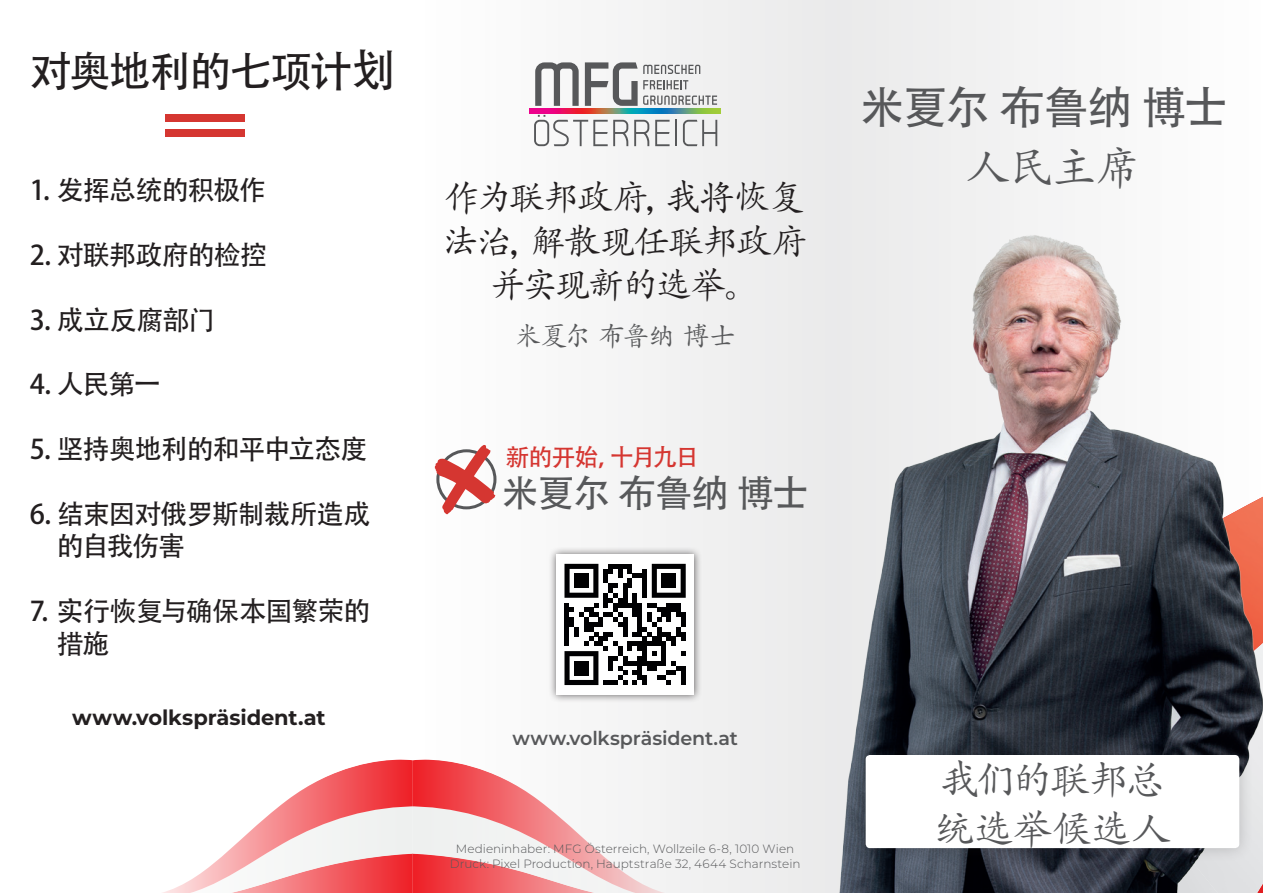
<style>
.page{position:relative;width:1263px;height:893px;background:#fff}
.page>*{position:absolute;margin:0;border:0;box-sizing:border-box;transform-origin:0 0}
.t1{font:45px "Adobe Heiti Std";letter-spacing:-.055em;color:#57585a}
.t2{font:45px "Adobe Kaiti Std";color:#57585a}
.t3{font:42px "Adobe Heiti Std";letter-spacing:-.04em;color:#231f20}
.t4{font:40.5px/48.6px "Adobe Kaiti Std";letter-spacing:-.055em;color:#57585a}
.t5{font:37.5px "Adobe Heiti Std";letter-spacing:-.05em;color:#57585a}
.t6{font:36px/43.2px "Adobe Kaiti Std";letter-spacing:-.055em;color:#231f20;text-align:center}
.t7{font:27px/32.4px "Adobe Heiti Std";letter-spacing:-.035em;color:#231f20}
.t8{font:27px "Adobe Kaiti Std";letter-spacing:-.06em;color:#57585a}
.t9{font:24px "Adobe Heiti Std";letter-spacing:-.055em;color:#d53631}
.t10{font:700 21px "Montserrat";letter-spacing:-.005em;color:#231f20}
.t11{font:600 19.2px "Montserrat";letter-spacing:-.005em;color:#57585a}
.t12{font:300 12px/14.4px "Montserrat";color:#57585a;text-align:center}
.s1{font-size:45px}
</style>
<div class="page">
<div style="left:838px;top:0;width:425px;height:893px;background:#f4f4f5"></div>
<img style="left:838px;top:198px;width:425px;height:695px">
<div style="left:412px;top:0;width:426px;height:893px;background:#f3f3f3"></div>
<svg style="left:535px;top:62px;width:44px;height:44px"></svg>
<svg style="left:585px;top:62px;width:132px;height:44px"></svg>
<svg style="left:530px;top:108px;width:190px;height:5px"></svg>
<svg style="left:534px;top:115px;width:94px;height:31px"></svg>
<svg style="left:634px;top:120px;width:15px;height:26px"></svg>
<svg style="left:655px;top:120px;width:14px;height:26px"></svg>
<hr style="left:675px;top:120px;width:2px;height:26px;background:#57585a">
<svg style="left:683px;top:120px;width:34px;height:26px"></svg>
<div style="left:548px;top:546px;width:154px;height:156px;background:#231f20;opacity:.7"></div>
<div style="left:556px;top:554px;width:138px;height:141px;background:#fff"></div>
<svg style="left:564px;top:564px;width:122px;height:121px"></svg>
<div style="left:574px;top:573px;width:15px;height:15px;background:#000002"></div>
<div style="left:661px;top:573px;width:15px;height:15px;background:#000002"></div>
<div style="left:574px;top:661px;width:15px;height:14px;background:#000002"></div>
<div style="left:851px;top:741px;width:403px;height:121px;background:#231f20;opacity:.21"></div>
<div style="left:866px;top:755px;width:373px;height:93px;background:#fff;border-radius:4px"></div>
<div style="left:165px;top:129px;width:79px;height:8px;background:#d53631"></div>
<div style="left:165px;top:114px;width:79px;height:7px;background:#d53631"></div>
<svg style="left:163px;top:760px;width:500px;height:133px"></svg>
<svg style="left:434px;top:445px;width:62px;height:69px"></svg>
<h2 class="t3" style="left:30px;top:47px;width:368px">对奥地利的七项计<span class="s1">划</span></h2>
<h3 class="t7" style="left:30px;top:175px;width:238px">1. 发挥总统的积极作</h3>
<h3 class="t7" style="left:30px;top:239px;width:239px">2. 对联邦政府的检控</h3>
<h3 class="t7" style="left:30px;top:304px;width:187px">3. 成立反腐部门</h3>
<h3 class="t7" style="left:30px;top:369px;width:133px">4. 人民第一</h3>
<h3 class="t7" style="left:30px;top:434px;width:339px">5. 坚持奥地利的和平中立态度</h3>
<h3 class="t7" style="left:57px;top:499px;width:315px;text-indent:-27px">6. 结束因对俄罗斯制裁所造成的自我伤害</h3>
<h3 class="t7" style="left:57px;top:596px;width:315px;text-indent:-27px">7. 实行恢复与确保本国繁荣的措施</h3>
<h3 class="t10" style="left:72px;top:703px;width:255px">www.volkspräsident.at</h3>
<h3 class="t6" style="left:442px;top:177px;width:368px">作为联邦政府，我将恢复法治，解散现任联邦政府并实现新的选举。</h3>
<h3 class="t8" style="left:514px;top:319px;width:223px">米夏尔 布鲁纳 博士</h3>
<h3 class="t9" style="left:505px;top:442px;width:195px">新的开始，十月九日</h3>
<h3 class="t5" style="left:501px;top:471px;width:309px">米夏尔 布鲁纳 博士</h3>
<h3 class="t11" style="left:512px;top:724px;width:227px">www.volkspräsident.at</h3>
<p class="t12" style="left:450px;top:841px;width:352px">Medieninhaber: MFG Österreich, Wollzeile 6-8, 1010 Wien<br>Druck: Pixel Production, Hauptstraße 32, 4644 Scharnstein</p>
<h1 class="t1" style="left:859px;top:80px;width:370px">米夏尔 布鲁纳 博士</h1>
<h1 class="t2" style="left:965px;top:139px;width:177px">人民主席</h1>
<h3 class="t4" style="left:933px;top:756px;width:240px">我们的联邦总统选举候选人</h3>
</div>
